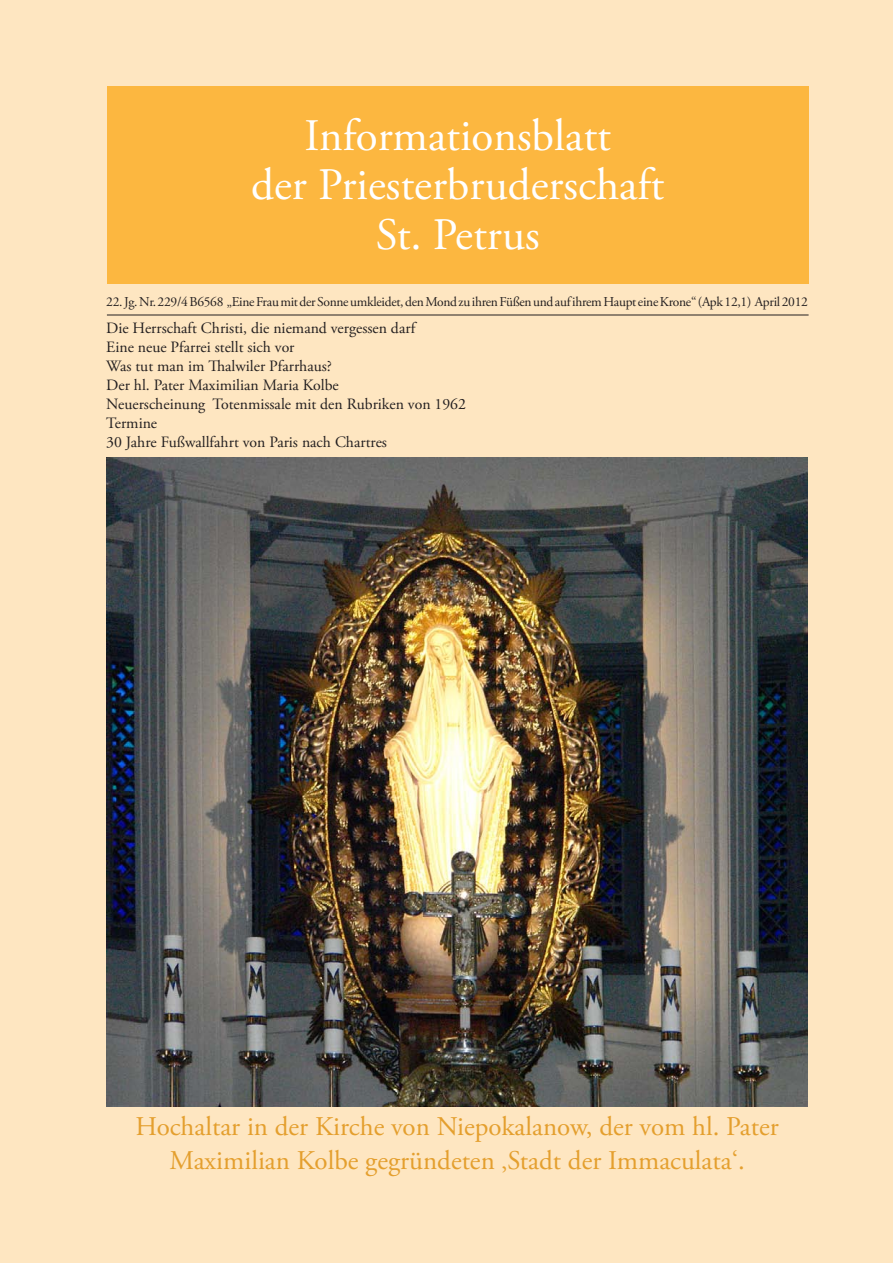
<style>
.page{position:relative;width:893px;height:1263px;background:#fee6c1}
.page>*{position:absolute;margin:0;border:0;box-sizing:border-box;transform-origin:0 0}
.t1{font:45px/49.5px "Adobe Garamond Pro";color:#fff;text-align:center}
.t2{font:27px/34.5px "Adobe Garamond Pro";color:#e49f2e;text-align:center}
.t3{font:15.75px/18.9px "Adobe Garamond Pro";color:#231f20}
.t4{font:13.5px "Adobe Garamond Pro";letter-spacing:-.02em;color:#231f20}
</style>
<div class="page">
<div style="left:107px;top:86px;width:702px;height:197px;background:#fcb740"></div>
<hr style="left:107px;top:315px;width:702px;height:1px;background:#231f20">
<img style="left:106px;top:457px;width:702px;height:650px">
<h1 class="t1" style="left:251px;top:113px;width:414px">Informationsblatt<br>der Priesterbruderschaft<br>St. Petrus</h1>
<p class="t4" style="left:106px;top:293px;width:703px">22. Jg. Nr. 229/4 B6568 „Eine Frau mit der Sonne umkleidet, den Mond zu ihren Füßen und auf ihrem Haupt eine Krone“ (Apk 12,1) April 2012</p>
<p class="t3" style="left:106px;top:319px;width:361px">Die Herrschaft Christi, die niemand vergessen darf<br>Eine neue Pfarrei stellt sich vor<br>Was tut man im Thalwiler Pfarrhaus?<br>Der hl. Pater Maximilian Maria Kolbe<br>Neuerscheinung Totenmissale mit den Rubriken von 1962<br>Termine<br>30 Jahre Fußwallfahrt von Paris nach Chartres</p>
<h2 class="t2" style="left:135px;top:1110px;width:645px">Hochaltar in der Kirche von Niepokalanow, der vom hl. Pater<br>Maximilian Kolbe gegründeten ‚Stadt der Immaculata‘.</h2>
</div>
